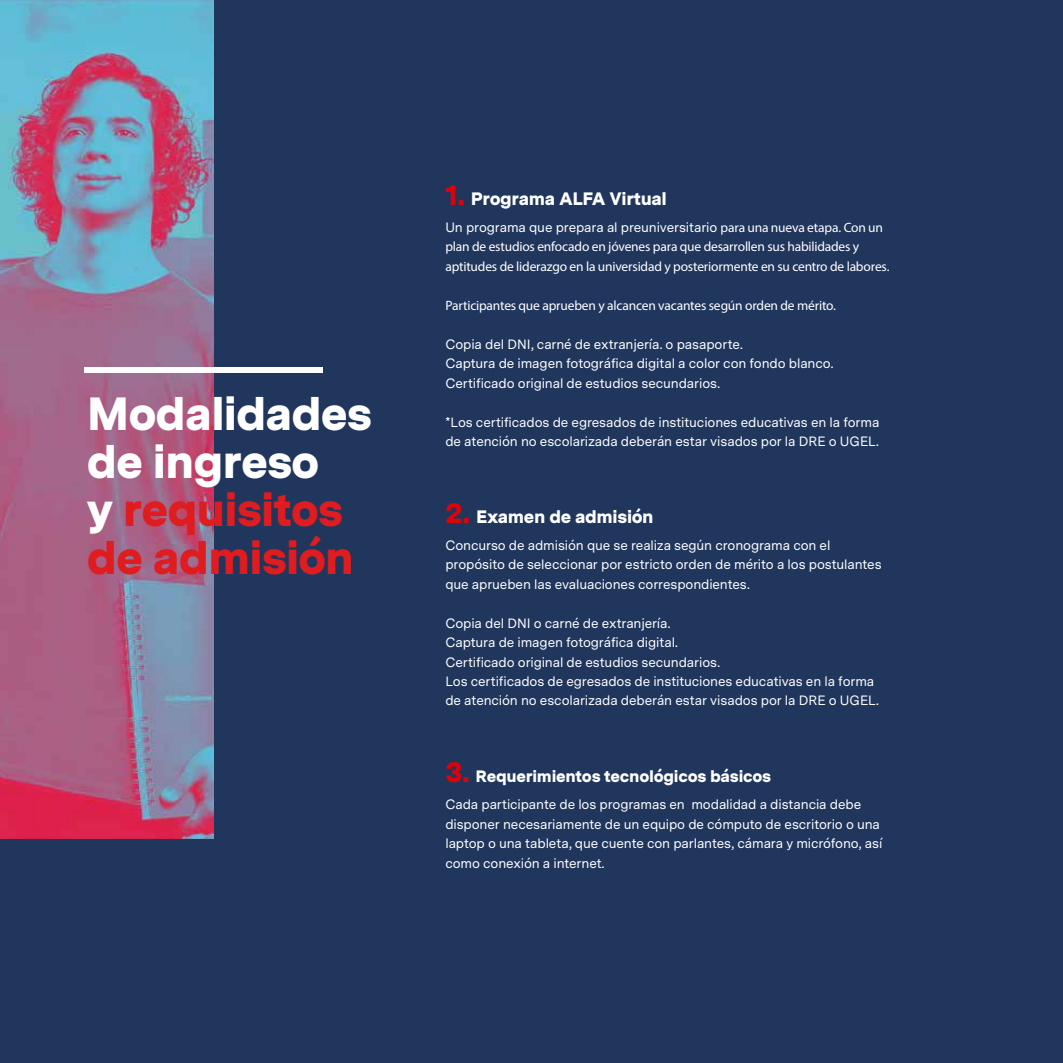
<style>
.page{position:relative;width:1063px;height:1063px;background:#20365d}
.page>*{position:absolute;margin:0;border:0;box-sizing:border-box;transform-origin:0 0}
.t1{font:900 46.5px/48px "Messina Sans";letter-spacing:-.02em;color:#fff}
.t2{font:900 18px "Messina Sans";letter-spacing:-.02em;color:#fff}
.t3{font:900 16.5px "Messina Sans";letter-spacing:-.015em;color:#fff}
.t4{font:13.5px/19.5px "Messina Sans";letter-spacing:-.01em;color:#fff}
.t5{font:13.5px/19.5px "Myriad Pro";letter-spacing:-.015em;color:#fff}
.s1{color:#df1c1f}
.s2{font-size:28.5px;color:#db040b}
.s3{font-family:"Myriad Pro"}
</style>
<div class="page">
<img style="left:0;top:0;width:214px;height:838px">
<div style="left:84px;top:367px;width:239px;height:5px;background:#fff"></div>
<h1 class="t1" style="left:87px;top:388px;width:287px">Modalidades de ingreso<br>y <span class="s1">requisitos de admisión</span></h1>
<h2 class="t2" style="left:445px;top:185px;width:223px"><span class="s2">1.</span> Programa ALFA Virtual</h2>
<p class="t4" style="left:445px;top:217px;width:439px">Un programa que prepara al preuniversitario <span class="s3">para una nueva etapa. Con un</span></p>
<p class="t5" style="left:445px;top:237px;width:446px">plan de estudios enfocado en jóvenes para que desarrollen sus habilidades y aptitudes de liderazgo en la universidad y posteriormente en su centro de labores.</p>
<p class="t5" style="left:445px;top:295px;width:392px">Participantes que aprueben y alcancen vacantes según orden de mérito.</p>
<p class="t4" style="left:445px;top:334px;width:390px">Copia del DNI, carné de extranjería. o pasaporte.<br>Captura de imagen fotográfica digital a color con fondo blanco.<br>Certificado original de estudios secundarios.</p>
<p class="t4" style="left:445px;top:412px;width:436px">*Los certificados de egresados de instituciones educativas en la forma de atención no escolarizada deberán estar visados por la DRE o UGEL.</p>
<h2 class="t2" style="left:445px;top:503px;width:210px"><span class="s2">2.</span> Examen de admisión</h2>
<p class="t4" style="left:445px;top:535px;width:438px">Concurso de admisión que se realiza según cronograma con el propósito de seleccionar por estricto orden de mérito a los postulantes que aprueben las evaluaciones correspondientes.</p>
<p class="t4" style="left:445px;top:613px;width:435px">Copia del DNI o carné de extranjería.<br>Captura de imagen fotográfica digital.<br>Certificado original de estudios secundarios.<br>Los certificados de egresados de instituciones educativas en la forma de atención no escolarizada deberán estar visados por la DRE o UGEL.</p>
<p class="t3" style="left:445px;top:764px;width:327px"><span class="s2">3.</span> Requerimientos tecnológicos básicos</p>
<p class="t4" style="left:445px;top:794px;width:438px">Cada participante de los programas en modalidad a distancia debe disponer necesariamente de un equipo de cómputo de escritorio o una laptop o una tableta, que cuente con parlantes, cámara y micrófono, así como conexión a internet.</p>
</div>
